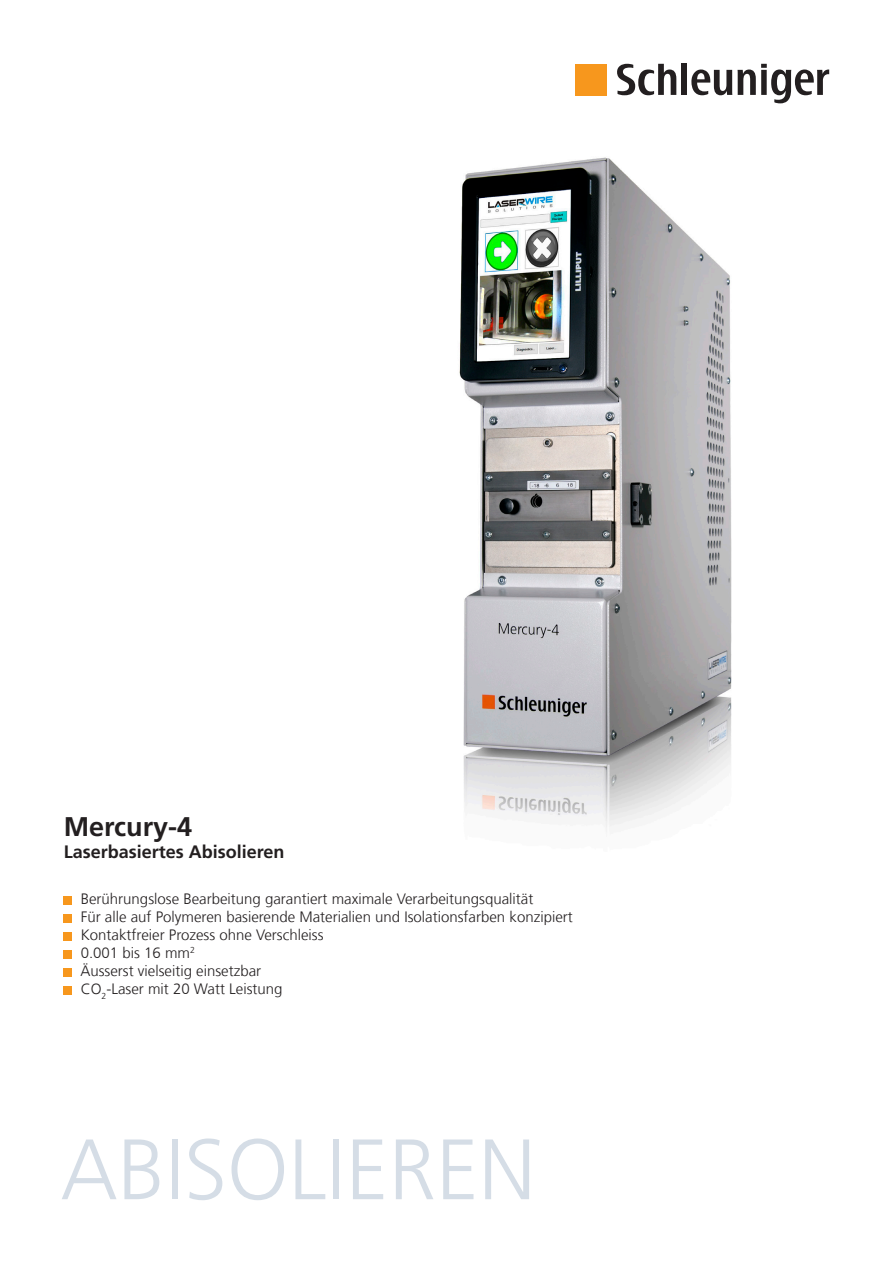
<style>
.page{position:relative;width:893px;height:1263px;background:#fff}
.page>*{position:absolute;margin:0;border:0;box-sizing:border-box;transform-origin:0 0}
.t1{font:300 85.5px "Frutiger LT Com";color:#d5dde6}
.t2{font:700 27px "Frutiger LT Com";color:#231f20}
.t3{font:700 18px "Frutiger LT Com";color:#231f20}
.copy{font:300 15px "Frutiger LT Com";color:#231f20}
</style>
<div class="page">
<div style="left:576px;top:64px;width:31px;height:31px;background:#f7971d"></div>
<div style="left:681px;top:64px;width:6px;height:31px;background:#231f20"></div>
<svg style="left:691px;top:64px;width:138px;height:39px"></svg>
<svg style="left:617px;top:64px;width:59px;height:31px"></svg>
<img style="left:459px;top:157px;width:273px;height:675px">
<div style="left:64px;top:896px;width:8px;height:8px;background:#f7971d"></div>
<div style="left:64px;top:914px;width:8px;height:8px;background:#f7971d"></div>
<div style="left:64px;top:932px;width:8px;height:8px;background:#f7971d"></div>
<div style="left:64px;top:950px;width:8px;height:8px;background:#f7971d"></div>
<div style="left:64px;top:968px;width:8px;height:8px;background:#f7971d"></div>
<div style="left:64px;top:986px;width:8px;height:8px;background:#f7971d"></div>
<p class="t2" style="left:64px;top:811px;width:130px">Mercury-4</p>
<p class="t3" style="left:64px;top:841px;width:222px">Laserbasiertes Abisolieren</p>
<p class="copy" style="left:81px;top:890px;width:454px">Berührungslose Bearbeitung garantiert maximale Verarbeitungsqualität</p>
<p class="copy" style="left:81px;top:908px;width:494px">Für alle auf Polymeren basierende Materialien und Isolationsfarben konzipiert</p>
<p class="copy" style="left:81px;top:926px;width:244px">Kontaktfreier Prozess ohne Verschleiss</p>
<p class="copy" style="left:81px;top:944px;width:116px">0.001 bis 16 mm<sup>2</sup></p>
<p class="copy" style="left:80px;top:962px;width:182px">Äusserst vielseitig einsetzbar</p>
<p class="copy" style="left:81px;top:980px;width:203px">CO<sub>2</sub>-Laser mit 20 Watt Leistung</p>
<p class="t1" style="left:61px;top:1120px;width:477px">ABISOLIEREN</p>
</div>
